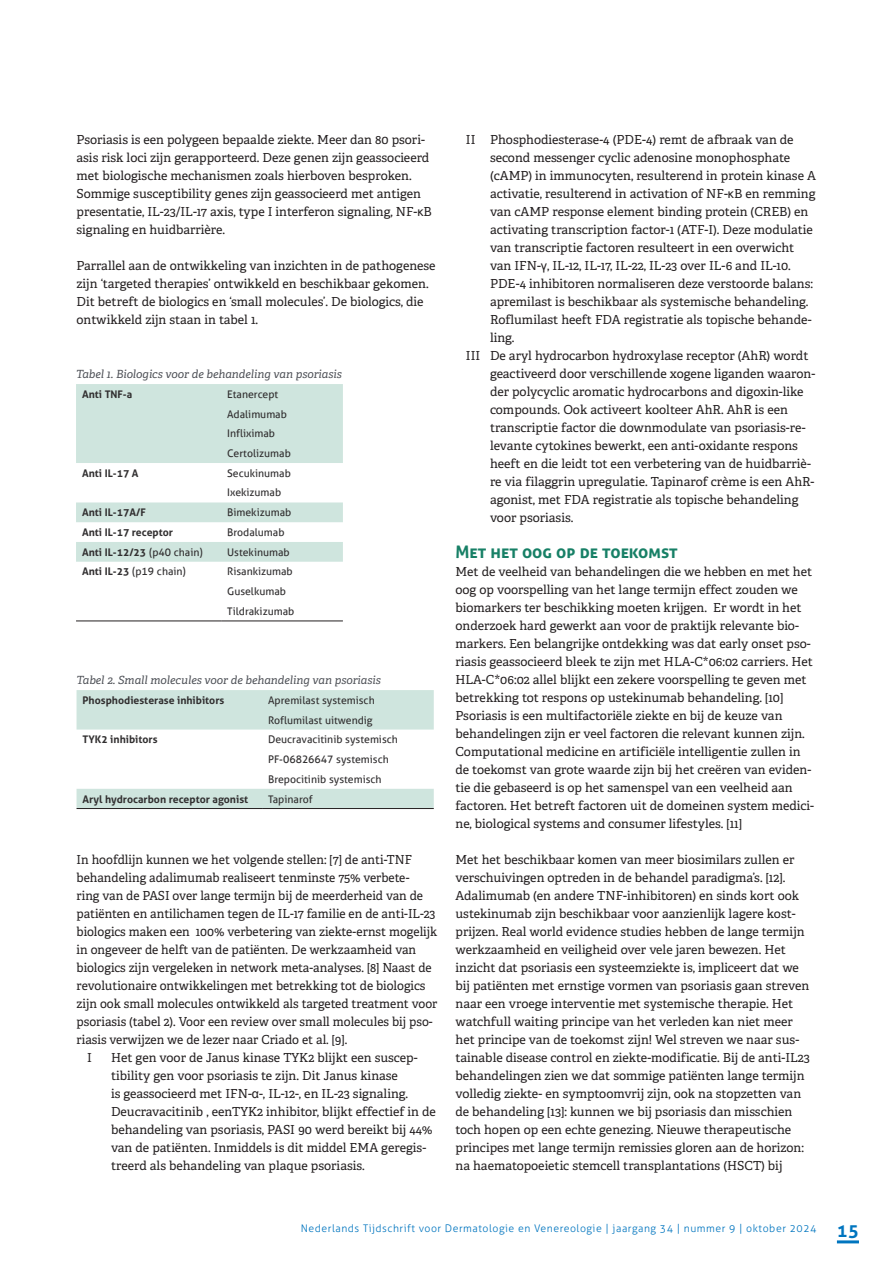
<style>
.page{position:relative;width:893px;height:1263px;background:#fff}
.page>*{position:absolute;margin:0;border:0;box-sizing:border-box;transform-origin:0 0}
.t1{font:700 18px "Aller";color:#0075bf}
.TUSSENKOP_1-Aller_THEMA{font:700 17.25px "Aller";color:#178066}
.PLATTE_TEKS{font:12.45px/18px "Adelle";color:#231f20}
.Bijschrift{font:italic 11.25px "Adelle";color:#4d5056}
.Rij{font:10.5px "Aller";color:#312f30}
.Rij-2{font:700 10.5px "Aller";color:#312f30}
.t2{font:300 10.5px "Aller";letter-spacing:.05em;color:#0075bf}
.s1{font-family:"Arial"}
.s2{font-weight:400}
.s3{font-weight:700}
</style>
<div class="page">
<hr style="left:837px;top:1240px;width:22px;height:3px;background:#0075bf">
<svg style="left:76px;top:384px;width:267px;height:178px;fill:#cfe5de"></svg>
<hr style="left:76px;top:621px;width:145px;height:1px;background:#231f20">
<hr style="left:221px;top:621px;width:122px;height:1px;background:#231f20">
<svg style="left:77px;top:690px;width:357px;height:118px"></svg>
<hr style="left:77px;top:808px;width:185px;height:1px;background:#231f20">
<hr style="left:262px;top:808px;width:172px;height:1px;background:#231f20">
<p class="PLATTE_TEKS" style="left:77px;top:130px;width:357px">Psoriasis is een polygeen bepaalde ziekte. Meer dan 80 psori&shy;asis risk loci zijn gerapporteerd. Deze genen zijn geassocieerd met biologische mechanismen zoals hierboven besproken.<br>Sommige susceptibility genes zijn geassocieerd met antigen presentatie, IL-23/IL-17 axis, type I interferon signaling, NF-<span class="s1">κ</span>B signaling en huidbarrière.</p>
<p class="PLATTE_TEKS" style="left:77px;top:256px;width:361px">Parrallel aan de ontwikkeling van inzichten in de pathogenese zijn ‘targeted therapies’ ontwikkeld en beschikbaar gekomen.<br>Dit betreft de biologics en ‘small molecules’. De biologics, die ontwikkeld zijn staan in tabel 1.</p>
<p class="Bijschrift" style="left:76px;top:366px;width:267px">Tabel 1. Biologics voor de behandeling van psoriasis</p>
<p class="Rij-2" style="left:82px;top:388px;width:52px">Anti TNF-a</p>
<p class="Rij" style="left:227px;top:388px;width:53px">Etanercept</p>
<p class="Rij" style="left:227px;top:407px;width:61px">Adalimumab</p>
<p class="Rij" style="left:227px;top:427px;width:49px">Infliximab</p>
<p class="Rij" style="left:227px;top:447px;width:65px">Certolizumab</p>
<p class="Rij-2" style="left:82px;top:466px;width:58px">Anti IL-17 A</p>
<p class="Rij" style="left:227px;top:467px;width:65px">Secukinumab</p>
<p class="Rij" style="left:227px;top:486px;width:56px">Ixekizumab</p>
<p class="Rij-2" style="left:82px;top:506px;width:65px">Anti IL-17A/F</p>
<p class="Rij" style="left:227px;top:506px;width:66px">Bimekizumab</p>
<p class="Rij-2" style="left:82px;top:526px;width:93px">Anti IL-17 receptor</p>
<p class="Rij" style="left:227px;top:526px;width:59px">Brodalumab</p>
<p class="Rij-2" style="left:82px;top:545px;width:122px">Anti IL-12/23 <span class="s2">(p40 chain)</span></p>
<p class="Rij" style="left:227px;top:546px;width:64px">Ustekinumab</p>
<p class="Rij" style="left:82px;top:565px;width:105px"><span class="s3">Anti IL-23</span> (p19 chain)</p>
<p class="Rij" style="left:227px;top:565px;width:67px">Risankizumab</p>
<p class="Rij" style="left:227px;top:585px;width:60px">Guselkumab</p>
<p class="Rij" style="left:227px;top:605px;width:69px">Tildrakizumab</p>
<p class="Bijschrift" style="left:77px;top:672px;width:306px">Tabel 2. Small molecules voor de behandeling van psoriasis</p>
<p class="Rij-2" style="left:83px;top:694px;width:143px">Phosphodiesterase inhibitors</p>
<p class="Rij" style="left:268px;top:694px;width:108px">Apremilast systemisch</p>
<p class="Rij" style="left:268px;top:713px;width:106px">Roflumilast uitwendig</p>
<p class="Rij-2" style="left:83px;top:733px;width:76px">TYK2 inhibitors</p>
<p class="Rij" style="left:268px;top:733px;width:131px">Deucravacitinib systemisch</p>
<p class="Rij" style="left:268px;top:753px;width:122px">PF-06826647 systemisch</p>
<p class="Rij" style="left:268px;top:773px;width:115px">Brepocitinib systemisch</p>
<p class="Rij-2" style="left:83px;top:792px;width:167px">Aryl hydrocarbon receptor agonist</p>
<p class="Rij" style="left:268px;top:792px;width:46px">Tapinarof</p>
<p class="PLATTE_TEKS" style="left:77px;top:850px;width:362px">In hoofdlijn kunnen we het volgende stellen: [7] de anti-TNF behandeling adalimumab realiseert tenminste 75% verbete-<br>ring van de PASI over lange termijn bij de meerderheid van de patiënten en antilichamen tegen de IL-17 familie en de anti-IL-23 biologics maken een 100% verbetering van ziekte-ernst mogelijk in ongeveer de helft van de patiënten. De werkzaamheid van biologics zijn vergeleken in network meta-analyses. [8] Naast de revolutionaire ontwikkelingen met betrekking tot de biologics zijn ook small molecules ontwikkeld als targeted treatment voor psoriasis (tabel 2). Voor een review over small molecules bij pso&shy;riasis verwijzen we de lezer naar Criado et al. [9].</p>
<p class="PLATTE_TEKS" style="left:87px;top:1048px;width:6px">I</p>
<p class="PLATTE_TEKS" style="left:111px;top:1048px;width:326px">Het gen voor de Janus kinase TYK2 blijkt een suscep&shy;tibility gen voor psoriasis te zijn. Dit Janus kinase<br>is geassocieerd met IFN-<span class="s1">α</span>-, IL-12-, en IL-23 signaling.<br>Deucravacitinib , eenTYK2 inhibitor, blijkt effectief in de behandeling van psoriasis, PASI 90 werd bereikt bij 44% van de patiënten. Inmiddels is dit middel EMA geregis&shy;treerd als behandeling van plaque psoriasis.</p>
<p class="PLATTE_TEKS" style="left:490px;top:130px;width:327px;text-indent:-24px">II Phosphodiesterase-4 (PDE-4) remt de afbraak van de second messenger cyclic adenosine monophosphate (cAMP) in immunocyten, resulterend in protein kinase A activatie, resulterend in activation of NF-<span class="s1">κ</span>B en remming van cAMP response element binding protein (CREB) en activating transcription factor-1 (ATF-I). Deze modulatie van transcriptie factoren resulteert in een overwicht van IFN-<span class="s1">γ</span>, IL-12, IL-17, IL-22, IL-23 over IL-6 and IL-10.<br>PDE-4 inhibitoren normaliseren deze verstoorde balans: apremilast is beschikbaar als systemische behandeling.<br>Roflumilast heeft FDA registratie als topische behande&shy;ling.</p>
<p class="PLATTE_TEKS" style="left:490px;top:346px;width:327px;text-indent:-24px">III De aryl hydrocarbon hydroxylase receptor (AhR) wordt geactiveerd door verschillende xogene liganden waaron&shy;der polycyclic aromatic hydrocarbons and digoxin-like compounds. Ook activeert koolteer AhR. AhR is een transcriptie factor die downmodulate van psoriasis-re&shy;levante cytokines bewerkt, een anti-oxidante respons heeft en die leidt tot een verbetering van de huidbarriè&shy;re via filaggrin upregulatie. Tapinarof crème is een AhR&shy;agonist, met FDA registratie als topische behandeling voor psoriasis.</p>
<p class="TUSSENKOP_1-Aller_THEMA" style="left:455px;top:541px;width:224px">Met het oog op de toekomst</p>
<p class="PLATTE_TEKS" style="left:455px;top:562px;width:359px">Met de veelheid van behandelingen die we hebben en met het oog op voorspelling van het lange termijn effect zouden we biomarkers ter beschikking moeten krijgen. Er wordt in het onderzoek hard gewerkt aan voor de praktijk relevante bio&shy;markers. Een belangrijke ontdekking was dat early onset pso&shy;riasis geassocieerd bleek te zijn met HLA-C*06:02 carriers. Het HLA-C*06:02 allel blijkt een zekere voorspelling te geven met betrekking tot respons op ustekinumab behandeling. [10]</p>
<p class="PLATTE_TEKS" style="left:455px;top:706px;width:360px">Psoriasis is een multifactoriële ziekte en bij de keuze van behandelingen zijn er veel factoren die relevant kunnen zijn.<br>Computational medicine en artificiële intelligentie zullen in de toekomst van grote waarde zijn bij het creëren van eviden&shy;tie die gebaseerd is op het samenspel van een veelheid aan factoren. Het betreft factoren uit de domeinen system medici&shy;ne, biological systems and consumer lifestyles. [11]</p>
<p class="PLATTE_TEKS" style="left:455px;top:850px;width:356px">Met het beschikbaar komen van meer biosimilars zullen er verschuivingen optreden in de behandel paradigma’s. [12].<br>Adalimumab (en andere TNF-inhibitoren) en sinds kort ook ustekinumab zijn beschikbaar voor aanzienlijk lagere kost&shy;prijzen. Real world evidence studies hebben de lange termijn werkzaamheid en veiligheid over vele jaren bewezen. Het inzicht dat psoriasis een systeemziekte is, impliceert dat we bij patiënten met ernstige vormen van psoriasis gaan streven naar een vroege interventie met systemische therapie. Het watchfull waiting principe van het verleden kan niet meer het principe van de toekomst zijn! Wel streven we naar sus&shy;tainable disease control en ziekte-modificatie. Bij de anti-IL23 behandelingen zien we dat sommige patiënten lange termijn volledig ziekte- en symptoomvrij zijn, ook na stopzetten van de behandeling [13]: kunnen we bij psoriasis dan misschien toch hopen op een echte genezing. Nieuwe therapeutische principes met lange termijn remissies gloren aan de horizon: na haematopoeietic stemcell transplantations (HSCT) bij</p>
<p class="t2" style="left:301px;top:1222px;width:517px">Nederlands Tijdschrift voor Dermatologie en Venereologie | jaargang 34 | nummer 9 | oktober 2024</p>
<h1 class="t1" style="left:837px;top:1220px;width:24px">15</h1>
</div>
